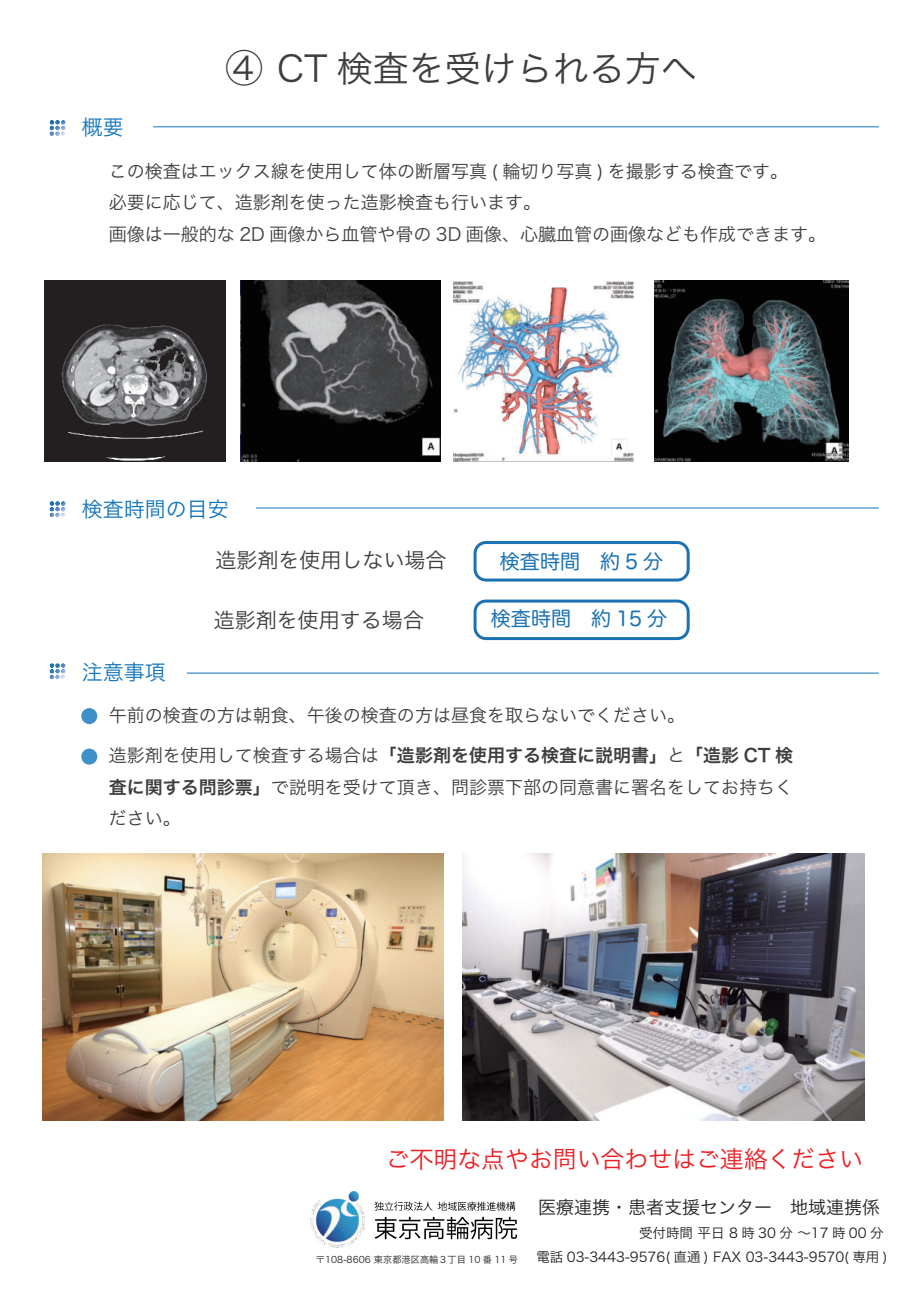
<style>
.page{position:relative;width:919px;height:1289px;background:#fff}
.page>*{position:absolute;margin:0;border:0;box-sizing:border-box;transform-origin:0 0}
.t1{font:36px "Hira Kaku Pro W3";color:#3e3e3f}
.t2{font:23.85px "Hira Kaku Pro W3";color:#ee1d23}
.t3{font:21px "Hira Kaku Pro W3";color:#3e3e3f}
.t4{font:21px "Hira Kaku Pro W3";color:#1074bc}
.t5{font:20.1px "Hira Maru Pro W4";color:#1b72b3}
.t6{font:18px/31.5px "Hira Kaku Pro W3";color:#3e3e3f}
.t7{font:18px "Hira Kaku Pro W6";color:#3e3e3f}
.t8{font:18px "Hira Kaku Pro W3";color:#231f20}
.t9{font:13.5px/23.4px "Hira Kaku Pro W3";color:#231f20}
.t10{font:9.15px "Hira Kaku Pro W3";color:#231f20}
.s1{font-family:"Hiragino Sans W3";font-size:37.5px}
.s2{font-family:"Hira Kaku Pro W3"}
.s3{font-family:"Hira Kaku Pro W6"}
</style>
<div class="page">
<img style="left:43px;top:853px;width:400px;height:267px">
<img style="left:311px;top:1191px;width:54px;height:55px">
<svg style="left:374px;top:1216px;width:143px;height:23px"></svg>
<svg style="left:374px;top:1201px;width:58px;height:9px"></svg>
<svg style="left:438px;top:1201px;width:77px;height:9px"></svg>
<img style="left:454px;top:281px;width:179px;height:180px">
<img style="left:240px;top:280px;width:200px;height:181px">
<img style="left:654px;top:281px;width:194px;height:180px">
<div style="left:473px;top:541px;width:216px;height:40px;border:3px solid #1b72b3;border-radius:11px"></div>
<div style="left:473px;top:599px;width:216px;height:41px;border:3px solid #1b72b3;border-radius:11px"></div>
<hr style="left:256px;top:507px;width:622px;height:1px;background:#1074bc">
<hr style="left:187px;top:672px;width:691px;height:1px;background:#1074bc">
<hr style="left:153px;top:126px;width:725px;height:1px;background:#1074bc">
<svg style="left:81px;top:708px;width:16px;height:16px"></svg>
<svg style="left:81px;top:748px;width:16px;height:16px"></svg>
<img style="left:462px;top:853px;width:402px;height:267px">
<svg style="left:49px;top:120px;width:17px;height:16px"></svg>
<svg style="left:49px;top:501px;width:17px;height:16px"></svg>
<svg style="left:49px;top:663px;width:17px;height:16px"></svg>
<img style="left:44px;top:280px;width:181px;height:181px">
<p class="t4" style="left:82px;top:109px;width:43px">概要</p>
<h1 class="t1" style="left:225px;top:36px;width:473px"><span class="s1">④</span> CT 検査を受けられる方へ</h1>
<p class="t6" style="left:109px;top:154px;width:718px">この検査はエックス線を使用して体の断層写真 ( 輪切り写真 ) を撮影する検査です。<br>必要に応じて、造影剤を使った造影検査も行います。<br>画像は一般的な 2D 画像から血管や骨の 3D 画像、心臓血管の画像なども作成できます。</p>
<p class="t4" style="left:82px;top:490px;width:149px">検査時間の目安</p>
<p class="t3" style="left:215px;top:541px;width:233px">造影剤を使用しない場合</p>
<p class="t3" style="left:214px;top:601px;width:212px">造影剤を使用する場合</p>
<p class="t5" style="left:500px;top:544px;width:165px">検査時間　約 5 分</p>
<p class="t5" style="left:491px;top:601px;width:178px">検査時間　約 15 分</p>
<p class="t4" style="left:82px;top:653px;width:85px">注意事項</p>
<p class="t6" style="left:109px;top:698px;width:578px">午前の検査の方は朝食、午後の検査の方は昼食を取らないでください。</p>
<p class="t7" style="left:109px;top:739px;width:686px"><span class="s2">造影剤を使用して検査する場合は</span>「造影剤を使用する検査に説明書」<span class="s2">と</span>「造影 CT 検</p>
<p class="t6" style="left:109px;top:770px;width:686px"><span class="s3">査に関する問診票」</span>で説明を受けて頂き、問診票下部の同意書に署名をしてお持ちください。</p>
<h2 class="t2" style="left:386px;top:1137px;width:478px">ご不明な点やお問い合わせはご連絡ください</h2>
<p class="t10" style="left:316px;top:1251px;width:203px">〒108-8606 東京都港区高輪３丁目 10 番 11 号</p>
<p class="t8" style="left:538px;top:1190px;width:343px">医療連携・患者支援センター　地域連携係</p>
<p class="t9" style="left:536px;top:1220px;width:353px;text-indent:103px">受付時間 平日 8 時 30 分 ～17 時 00 分電話 03-3443-9576( 直通 ) FAX 03-3443-9570( 専用 )</p>
</div>
